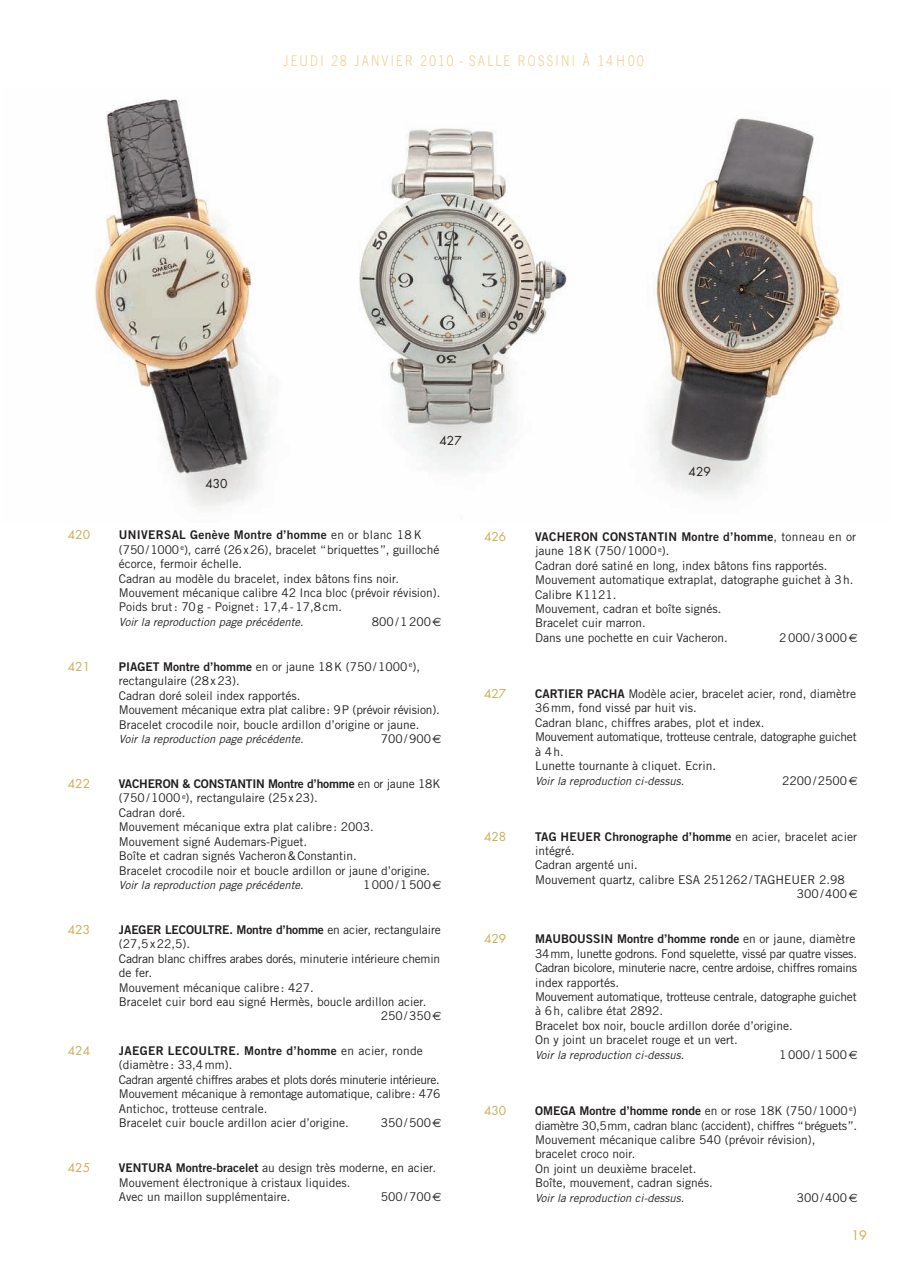
<style>
.page{position:relative;width:906px;height:1288px;background:#fff}
.page>*{position:absolute;margin:0;border:0;box-sizing:border-box;transform-origin:0 0}
.t1{font:300 14.7px "Trade Gothic";letter-spacing:.19em;color:#f1ce8d;scale:.8 1}
.t2{font:12.75px "Futura";color:#d0ad53}
.t3{font:12px/14.4px "Trade Gothic";color:#231f20}
.t4{font:12px/14.4px "Trade Gothic";letter-spacing:-.02em;color:#231f20}
.t5{font:12px "Trade Gothic Bold Two";color:#231f20}
.t6{font:12px "Trade Gothic Bold Two";letter-spacing:.025em;color:#231f20}
.t7{font:12px "Trade Gothic Bold Two";letter-spacing:.02em;color:#231f20}
.t8{font:12px "Futura";color:#d0ad53}
.t9{font:12px "Futura";color:#231f20}
.t10{font:italic 11.25px "Trade Gothic";color:#231f20}
.s1{font-family:"Trade Gothic"}
.s2{font-family:"Euro Sans"}
.s3{font-family:"Trade Gothic Bold Two"}
</style>
<div class="page">
<img style="left:94px;top:99px;width:749px;height:408px">
<p class="t1" style="left:283px;top:55px;width:452px">JEUDI 28 JANVIER 2010 - SALLE ROSSINI À 14H00</p>
<p class="t9" style="left:205px;top:478px;width:24px">430</p>
<p class="t9" style="left:439px;top:435px;width:24px">427</p>
<p class="t8" style="left:68px;top:529px;width:24px">420</p>
<p class="t6" style="left:119px;top:530px;width:304px">UNIVERSAL Genève Montre d’homme <span class="s1">en or blanc 18K</span></p>
<p class="t3" style="left:119px;top:543px;width:323px">(750 / 1000 <sup>e</sup>), carré (26x26), bracelet “briquettes”, guilloché écorce, fermoir échelle.<br>Cadran au modèle du bracelet, index bâtons fins noir.<br>Mouvement mécanique calibre 42 Inca bloc (prévoir révision).<br>Poids brut : 70g - Poignet : 17,4-17,8cm.</p>
<p class="t10" style="left:119px;top:617px;width:188px">Voir la reproduction page précédente.</p>
<p class="t3" style="left:372px;top:615px;width:71px">800 / 1200<span class="s2">€</span></p>
<p class="t8" style="left:68px;top:661px;width:24px">421</p>
<p class="t3" style="left:119px;top:660px;width:322px"><span class="s3">PIAGET Montre d’homme</span> en or jaune 18K (750 / 1000 <sup>e</sup>), rectangulaire (28x23).<br>Cadran doré soleil index rapportés.<br>Mouvement mécanique extra plat calibre : 9P (prévoir révision).<br>Bracelet crocodile noir, boucle ardillon d’origine or jaune.</p>
<p class="t10" style="left:119px;top:735px;width:188px">Voir la reproduction page précédente.</p>
<p class="t3" style="left:381px;top:732px;width:62px">700 / 900<span class="s2">€</span></p>
<p class="t8" style="left:68px;top:778px;width:24px">422</p>
<p class="t5" style="left:119px;top:779px;width:323px">VACHERON &amp; CONSTANTIN Montre d’homme <span class="s1">en or jaune 18K</span></p>
<p class="t3" style="left:119px;top:792px;width:313px">(750 / 1000 <sup>e</sup>), rectangulaire (25x23).<br>Cadran doré.<br>Mouvement mécanique extra plat calibre : 2003.<br>Mouvement signé Audemars-Piguet.<br>Boîte et cadran signés Vacheron&amp;Constantin.<br>Bracelet crocodile noir et boucle ardillon or jaune d’origine.</p>
<p class="t10" style="left:119px;top:880px;width:188px">Voir la reproduction page précédente.</p>
<p class="t3" style="left:363px;top:878px;width:80px">1000 / 1500<span class="s2">€</span></p>
<p class="t8" style="left:68px;top:924px;width:24px">423</p>
<p class="t5" style="left:119px;top:925px;width:323px">JAEGER LECOULTRE. Montre d’homme <span class="s1">en acier, rectangulaire</span></p>
<p class="t3" style="left:119px;top:938px;width:73px">(27,5x22,5).</p>
<p class="t4" style="left:119px;top:952px;width:323px">Cadran blanc chiffres arabes dorés, minuterie intérieure chemin</p>
<p class="t3" style="left:119px;top:966px;width:35px">de fer.</p>
<p class="t3" style="left:119px;top:981px;width:196px">Mouvement mécanique calibre : 427.</p>
<p class="t3" style="left:119px;top:995px;width:309px">Bracelet cuir bord eau signé Hermès, boucle ardillon acier.</p>
<p class="t3" style="left:381px;top:1010px;width:62px">250 / 350<span class="s2">€</span></p>
<p class="t8" style="left:68px;top:1044px;width:24px">424</p>
<p class="t6" style="left:119px;top:1046px;width:305px">JAEGER LECOULTRE. Montre d’homme <span class="s1">en acier, ronde</span></p>
<p class="t3" style="left:119px;top:1059px;width:323px">(diamètre : 33,4mm).<br>Cadran argenté chiffres arabes et plots dorés minuterie intérieure.<br>Mouvement mécanique à remontage automatique, calibre : 476<br>Antichoc, trotteuse centrale.<br>Bracelet cuir boucle ardillon acier d’origine.</p>
<p class="t3" style="left:381px;top:1116px;width:62px">350 / 500<span class="s2">€</span></p>
<p class="t8" style="left:68px;top:1162px;width:24px">425</p>
<p class="t3" style="left:119px;top:1161px;width:319px"><span class="s3">VENTURA Montre-bracelet</span> au design très moderne, en acier.<br>Mouvement électronique à cristaux liquides.<br>Avec un maillon supplémentaire.</p>
<p class="t3" style="left:381px;top:1190px;width:62px">500 / 700<span class="s2">€</span></p>
<p class="t9" style="left:688px;top:466px;width:24px">429</p>
<p class="t8" style="left:484px;top:531px;width:24px">426</p>
<p class="t7" style="left:535px;top:532px;width:323px">VACHERON CONSTANTIN Montre d’homme<span class="s1">, tonneau en or</span></p>
<p class="t3" style="left:535px;top:545px;width:320px">jaune 18K (750 / 1000 <sup>e</sup>).<br>Cadran doré satiné en long, index bâtons fins rapportés.<br>Mouvement automatique extraplat, datographe guichet à 3h.<br>Calibre K1121.<br>Mouvement, cadran et boîte signés.<br>Bracelet cuir marron.<br>Dans une pochette en cuir Vacheron.</p>
<p class="t3" style="left:779px;top:631px;width:80px">2000 / 3000<span class="s2">€</span></p>
<p class="t8" style="left:484px;top:688px;width:24px">427</p>
<p class="t3" style="left:535px;top:687px;width:323px"><span class="s3">CARTIER PACHA</span> Modèle acier, bracelet acier, rond, diamètre 36mm, fond vissé par huit vis.<br>Cadran blanc, chiffres arabes, plot et index.<br>Mouvement automatique, trotteuse centrale, datographe guichet à 4h.<br>Lunette tournante à cliquet. Ecrin.</p>
<p class="t10" style="left:535px;top:776px;width:153px">Voir la reproduction ci-dessus.</p>
<p class="t3" style="left:782px;top:774px;width:77px">2200 / 2500<span class="s2">€</span></p>
<p class="t8" style="left:484px;top:830px;width:24px">428</p>
<p class="t5" style="left:535px;top:832px;width:324px">TAG HEUER Chronographe d’homme <span class="s1">en acier, bracelet acier</span></p>
<p class="t3" style="left:535px;top:844px;width:41px">intégré.</p>
<p class="t3" style="left:535px;top:859px;width:104px">Cadran argenté uni.</p>
<p class="t3" style="left:535px;top:873px;width:311px">Mouvement quartz, calibre ESA 251262 / TAGHEUER 2.98</p>
<p class="t3" style="left:797px;top:888px;width:62px">300 / 400<span class="s2">€</span></p>
<p class="t8" style="left:484px;top:933px;width:24px">429</p>
<p class="t5" style="left:535px;top:934px;width:322px">MAUBOUSSIN Montre d’homme ronde <span class="s1">en or jaune, diamètre</span></p>
<p class="t4" style="left:535px;top:947px;width:324px">34mm, lunette godrons. Fond squelette, vissé par quatre visses.<br>Cadran bicolore, minuterie nacre, centre ardoise, chiffres romains index rapportés.<br>Mouvement automatique, trotteuse centrale, datographe guichet à 6h, calibre état 2892.<br>Bracelet box noir, boucle ardillon dorée d’origine.<br>On y joint un bracelet rouge et un vert.</p>
<p class="t10" style="left:535px;top:1050px;width:153px">Voir la reproduction ci-dessus.</p>
<p class="t3" style="left:779px;top:1048px;width:80px">1000 / 1500<span class="s2">€</span></p>
<p class="t8" style="left:484px;top:1105px;width:24px">430</p>
<p class="t5" style="left:535px;top:1106px;width:323px">OMEGA Montre d’homme ronde <span class="s1">en or rose 18K (750 / 1000</span> <sup>e</sup><span class="s1">)</span></p>
<p class="t3" style="left:535px;top:1119px;width:324px">diamètre 30,5mm, cadran blanc (accident), chiffres “bréguets”.<br>Mouvement mécanique calibre 540 (prévoir révision), bracelet croco noir.<br>On joint un deuxième bracelet.<br>Boîte, mouvement, cadran signés.</p>
<p class="t10" style="left:535px;top:1193px;width:153px">Voir la reproduction ci-dessus.</p>
<p class="t3" style="left:797px;top:1191px;width:62px">300 / 400<span class="s2">€</span></p>
<p class="t2" style="left:851px;top:1229px;width:17px">19</p>
</div>
